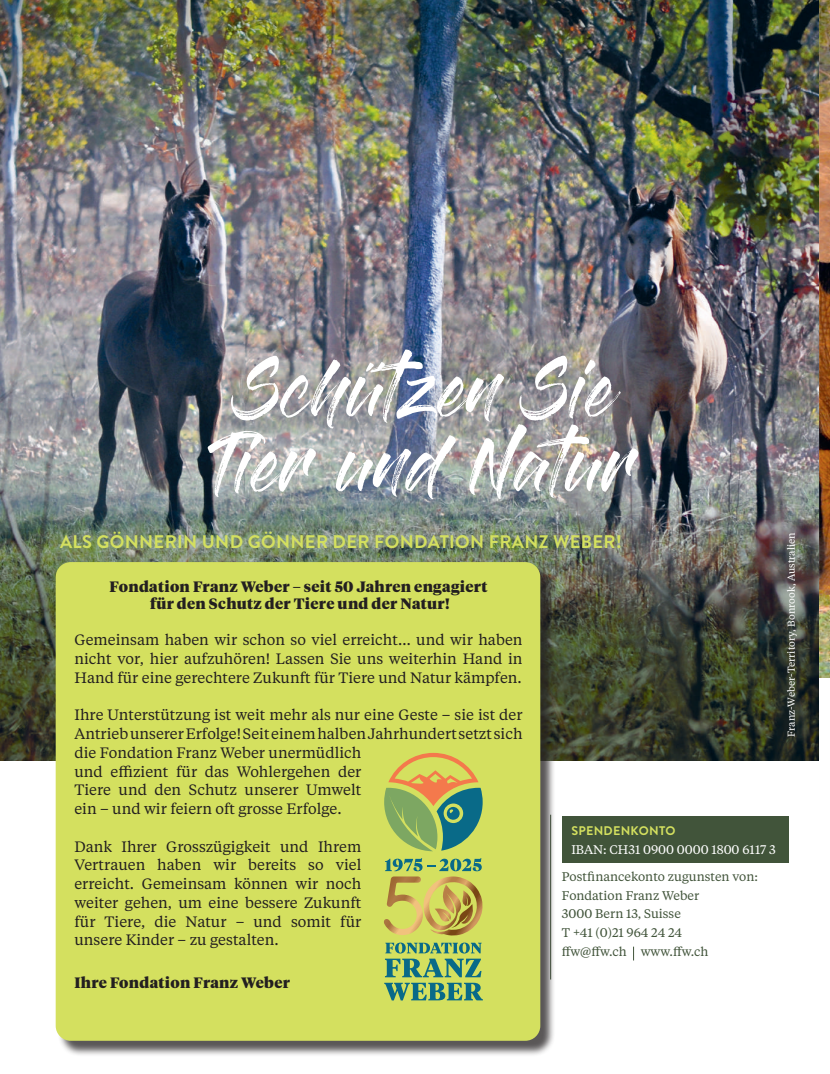
<style>
.page{position:relative;width:830px;height:1074px;background:#fff}
.page>*{position:absolute;margin:0;border:0;box-sizing:border-box;transform-origin:0 0}
.t1{font:57.5px/75px "Gloss And Bloom";color:#fff;text-align:center}
.t2{font:700 18.25px "Brandon Grotesque";letter-spacing:.02em;color:#d4e05f}
.t3{font:15px/18.8px "Tiempos Text";color:#231f20;text-align:justify}
.t4{font:900 15px/17.2px "Tiempos Headline";letter-spacing:.02em;color:#231f20;text-align:center}
.t5{font:12.5px/18.8px "Tiempos Text";color:#41543a}
.t6{font:12.5px "Tiempos Text";color:#fff}
.t7{font:700 12.5px "Brandon Grotesque";letter-spacing:.02em;color:#d4e05f}
.t8{font:10px "Tiempos Text";color:#fff}
</style>
<div class="page">
<img style="left:818px;top:0;width:11px;height:737px">
<div style="left:819px;top:677px;width:10px;height:396px;background:#fff"></div>
<img style="left:0;top:0;width:818px;height:761px">
<div style="left:561px;top:816px;width:227px;height:47px;background:#41543a"></div>
<svg style="left:633px;top:946px;width:1px;height:14px"></svg>
<div style="left:58px;top:564px;width:497px;height:492px;background:#231f20;opacity:.75"></div>
<div style="left:56px;top:562px;width:484px;height:478px;background:#d4e05f;border-radius:15px"></div>
<svg style="left:384px;top:753px;width:98px;height:98px"></svg>
<svg style="left:384px;top:942px;width:98px;height:58px"></svg>
<svg style="left:384px;top:858px;width:98px;height:77px"></svg>
<h1 class="t1" style="left:216px;top:359px;width:418px">Schützen Sie<br>Tier und Natur</h1>
<p class="t2" style="left:60px;top:528px;width:563px">ALS GÖNNERIN UND GÖNNER DER FONDATION FRANZ WEBER!</p>
<p class="t8" style="left:784px;top:736px;width:206px;rotate:-90deg">Franz-Weber-Territory, Bonrook, Australien</p>
<p class="t4" style="left:110px;top:577px;width:379px">Fondation Franz Weber – seit 50 Jahren engagiert für den Schutz der Tiere und der Natur!</p>
<p class="t3" style="left:74px;top:630px;width:449px">Gemeinsam haben wir schon so viel erreicht… und wir haben nicht vor, hier aufzuhören! Lassen Sie uns weiterhin Hand in Hand für eine gerechtere Zukunft für Tiere und Natur kämpfen.</p>
<p class="t3" style="left:74px;top:705px;width:449px;text-align:left">Ihre Unterstützung ist weit mehr als nur eine Geste – sie ist der Antrieb unserer Erfolge! Seit einem halben Jahrhundert setzt sich die Fondation Franz Weber unermüdlich<br>und effizient für das Wohlergehen der<br>Tiere und den Schutz unserer Umwelt<br>ein – und wir feiern oft grosse Erfolge.</p>
<p class="t3" style="left:74px;top:836px;width:288px">Dank Ihrer Grosszügigkeit und Ihrem Vertrauen haben wir bereits so viel erreicht. Gemeinsam können wir noch weiter gehen, um eine bessere Zukunft für Tiere, die Natur – und somit für unsere Kinder – zu gestalten.</p>
<p class="t4" style="left:74px;top:973px;width:217px">Ihre Fondation Franz Weber</p>
<p class="t7" style="left:571px;top:822px;width:105px">SPENDENKONTO</p>
<p class="t6" style="left:571px;top:841px;width:206px">IBAN: CH31 0900 0000 1800 6117 3</p>
<p class="t5" style="left:561px;top:866px;width:197px">Postfinancekonto zugunsten von:<br>Fondation Franz Weber<br>3000 Bern 13, Suisse<br>T +41 (0)21 964 24 24<br>ffw@ffw.ch www.ffw.ch</p>
</div>
